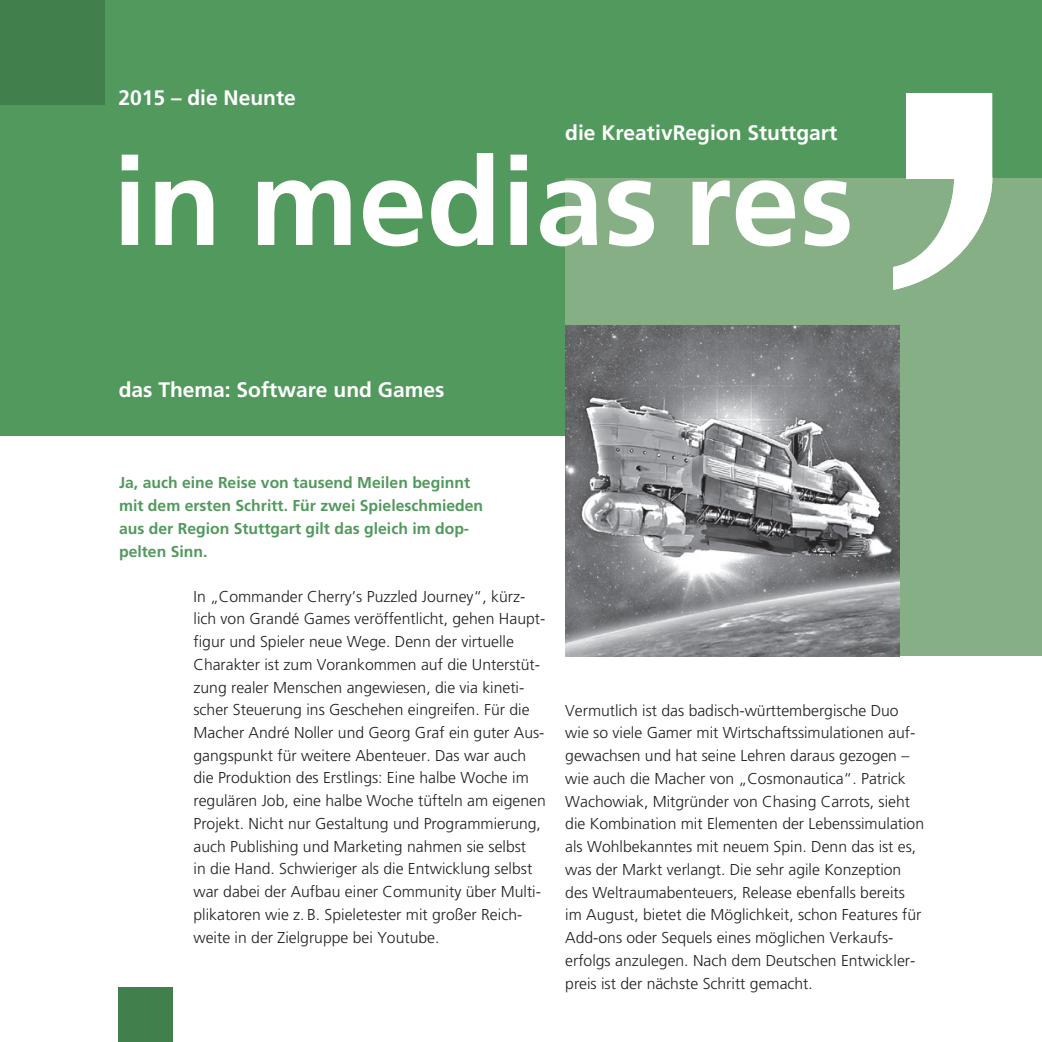
<style>
.page{position:relative;width:1042px;height:1042px;background:#fff}
.page>*{position:absolute;margin:0;border:0;box-sizing:border-box;transform-origin:0 0}
.t1{font:700 122.5px "Frutiger";color:#fff}
.t2{font:700 21px "Frutiger";color:#fff}
.t3{font:300 15.75px/22.8px "Frutiger";color:#231f20}
.t4{font:700 15.75px/22.8px "Frutiger";color:#52995d}
</style>
<div class="page">
<div style="left:0;top:0;width:1042px;height:435px;background:#52995d"></div>
<div style="left:565px;top:178px;width:477px;height:478px;background:#86af86"></div>
<div style="left:0;top:0;width:105px;height:105px;background:#41804c"></div>
<div style="left:119px;top:987px;width:54px;height:55px;background:#41804c"></div>
<svg style="left:893px;top:93px;width:99px;height:197px"></svg>
<img style="left:566px;top:325px;width:333px;height:331px">
<h2 class="t2" style="left:119px;top:85px;width:179px">2015 – die Neunte</h2>
<h2 class="t2" style="left:565px;top:121px;width:273px">die KreativRegion Stuttgart</h2>
<h1 class="t1" style="left:113px;top:130px;width:742px">in medias res</h1>
<h2 class="t2" style="left:119px;top:377px;width:327px">das Thema: Software und Games</h2>
<p class="t4" style="left:119px;top:471px;width:366px">Ja, auch eine Reise von tausend Meilen beginnt mit dem ersten Schritt. Für zwei Spieleschmieden aus der Region Stuttgart gilt das gleich im dop&shy;pelten Sinn.</p>
<p class="t3" style="left:193px;top:585px;width:354px">In „Commander Cherry’s Puzzled Journey“, kürz&shy;lich von Grandé Games veröffentlicht, gehen Haupt&shy;figur und Spieler neue Wege. Denn der virtuelle Charakter ist zum Vorankommen auf die Unterstüt&shy;zung realer Menschen angewiesen, die via kineti&shy;scher Steuerung ins Geschehen eingreifen. Für die Macher André Noller und Georg Graf ein guter Aus&shy;gangspunkt für weitere Abenteuer. Das war auch die Produktion des Erstlings: Eine halbe Woche im regulären Job, eine halbe Woche tüfteln am eigenen Projekt. Nicht nur Gestaltung und Programmierung, auch Publishing und Marketing nahmen sie selbst<br>in die Hand. Schwieriger als die Entwicklung selbst war dabei der Aufbau einer Community über Multi&shy;plikatoren wie z. B. Spieletester mit großer Reich&shy;weite in der Zielgruppe bei Youtube.</p>
<p class="t3" style="left:565px;top:699px;width:360px">Vermutlich ist das badisch-württembergische Duo wie so viele Gamer mit Wirtschaftssimulationen auf&shy;gewachsen und hat seine Lehren daraus gezogen – wie auch die Macher von „Cosmonautica“. Patrick Wachowiak, Mitgründer von Chasing Carrots, sieht die Kombination mit Elementen der Lebenssimulation als Wohlbekanntes mit neuem Spin. Denn das ist es, was der Markt verlangt. Die sehr agile Konzeption des Weltraumabenteuers, Release ebenfalls bereits im August, bietet die Möglichkeit, schon Features für Add-ons oder Sequels eines möglichen Verkaufs&shy;erfolgs anzulegen. Nach dem Deutschen Entwickler&shy;preis ist der nächste Schritt gemacht.</p>
</div>
